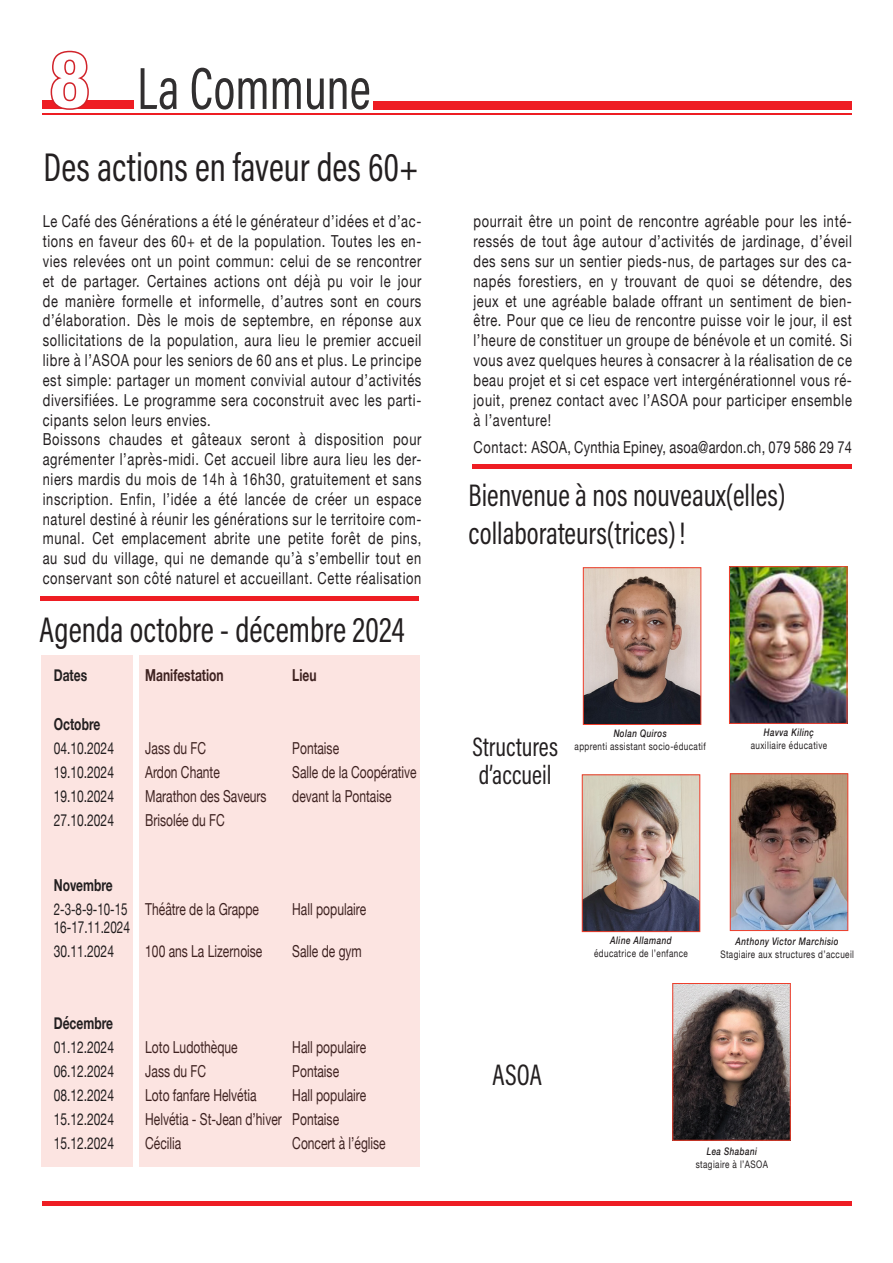
<style>
.page{position:relative;width:893px;height:1263px;background:#fff}
.page>*{position:absolute;margin:0;border:0;box-sizing:border-box;transform-origin:0 0}
.t1{font:60px "Acumin Variable Concept";color:#312f30;scale:.87 1}
.t2{font:40.5px "Acumin Variable Concept";color:#231f20;scale:.9 1}
.t3{font:36px "Acumin Variable Concept";color:#231f20;scale:.9 1}
.t4{font:31.5px/37.8px "Acumin Variable Concept";color:#231f20;scale:.9 1}
.t5{font:30px "Acumin Variable Concept";color:#231f20;scale:.9 1}
.t6{font:27px/28.5px "Acumin Variable Concept";color:#231f20;scale:.9 1}
.t7{font:16.5px/19.8px "Helvetica Neue";letter-spacing:.05em;color:#231f20;scale:.78 1}
.t8{font:16.5px "Helvetica Neue";color:#231f20;scale:.73 1}
.t9{font:16.5px "Helvetica Neue";letter-spacing:.05em;color:#231f20;scale:.73 1}
.t10{font:16.5px "Helvetica Neue";letter-spacing:.02em;color:#231f20;scale:.78 1}
.t11{font:700 16.5px "Helvetica Neue";color:#231f20;scale:.73 1}
.t12{font:16.5px "Helvetica Neue";color:#231f20;scale:.7 1}
.t13{font:16.5px/24px "Helvetica Neue";color:#231f20;scale:.71 1}
.t14{font:10.35px "Helvetica Neue";letter-spacing:.05em;color:#231f20;scale:.78 1}
.t15{font:italic 500 10.35px "Helvetica Neue";letter-spacing:.05em;color:#231f20;scale:.78 1}
.s1{font-family:"Helvetica Neue";font-weight:700;font-stretch:condensed;font-size:78px;color:#d1232a}
</style>
<div class="page">
<div style="left:41px;top:655px;width:91px;height:511px;background:#fce4e1"></div>
<div style="left:42px;top:101px;width:92px;height:8px;background:#ee1d23"></div>
<hr style="left:43px;top:1201px;width:809px;height:4px;background:#ee1d23">
<hr style="left:42px;top:114px;width:809px;height:1px;background:#ee1d23">
<div style="left:373px;top:101px;width:478px;height:8px;background:#ee1d23"></div>
<div style="left:139px;top:655px;width:281px;height:511px;background:#fce4e1"></div>
<img style="left:585px;top:569px;width:114px;height:154px">
<div style="left:583px;top:567px;width:118px;height:158px;border:1px solid #ef3e2b"></div>
<img style="left:731px;top:568px;width:114px;height:154px">
<div style="left:729px;top:566px;width:118px;height:158px;border:1px solid #ef3e2b"></div>
<img style="left:584px;top:776px;width:114px;height:154px">
<div style="left:582px;top:774px;width:118px;height:158px;border:1px solid #ef3e2b"></div>
<img style="left:732px;top:775px;width:114px;height:154px">
<div style="left:730px;top:773px;width:118px;height:158px;border:1px solid #ef3e2b"></div>
<img style="left:674px;top:985px;width:115px;height:154px">
<div style="left:672px;top:983px;width:119px;height:158px;border:1px solid #ef3e2b"></div>
<hr style="left:472px;top:465px;width:379px;height:4px;background:#ee1d23">
<div style="left:40px;top:596px;width:379px;height:5px;background:#ee1d23"></div>
<h1 class="t1" style="left:51px;top:47px;width:369px"><span class="s1">8</span> La Commune</h1>
<h2 class="t2" style="left:43px;top:139px;width:418px">Des actions en faveur des 60+</h2>
<p class="t7" style="left:43px;top:213px;width:487px">Le Café des Générations a été le générateur d’idées et d’ac&shy;tions en faveur des 60+ et de la population. Toutes les en&shy;vies relevées ont un point commun: celui de se rencontrer et de partager. Certaines actions ont déjà pu voir le jour de manière formelle et informelle, d’autres sont en cours d’élaboration. Dès le mois de septembre, en réponse aux sollicitations de la population, aura lieu le premier accueil libre à l’ASOA pour les seniors de 60 ans et plus. Le principe est simple: partager un moment convivial autour d’activités diversifiées. Le programme sera coconstruit avec les parti&shy;cipants selon leurs envies.<br>Boissons chaudes et gâteaux seront à disposition pour agrémenter l’après-midi. Cet accueil libre aura lieu les der&shy;niers mardis du mois de 14h à 16h30, gratuitement et sans inscription. Enfin, l’idée a été lancée de créer un espace naturel destiné à réunir les générations sur le territoire com&shy;munal. Cet emplacement abrite une petite forêt de pins, au sud du village, qui ne demande qu’à s’embellir tout en conservant son côté naturel et accueillant. Cette réalisation</p>
<p class="t7" style="left:473px;top:213px;width:487px;text-align:justify">pourrait être un point de rencontre agréable pour les inté&shy;ressés de tout âge autour d’activités de jardinage, d’éveil des sens sur un sentier pieds-nus, de partages sur des ca&shy;napés forestiers, en y trouvant de quoi se détendre, des jeux et une agréable balade offrant un sentiment de bien&shy;être. Pour que ce lieu de rencontre puisse voir le jour, il est l’heure de constituer un groupe de bénévole et un comité. Si vous avez quelques heures à consacrer à la réalisation de ce beau projet et si cet espace vert intergénérationnel vous ré&shy;jouit, prenez contact avec l’ASOA pour participer ensemble à l’aventure!</p>
<p class="t10" style="left:473px;top:435px;width:487px">Contact: ASOA, Cynthia Epiney, asoa@ardon.ch, 079 586 29 74</p>
<h3 class="t4" style="left:469px;top:475px;width:353px">Bienvenue à nos nouveaux(elles) collaborateurs(trices)!</h3>
<h3 class="t3" style="left:39px;top:605px;width:407px">Agenda octobre - décembre 2024</h3>
<p class="t11" style="left:54px;top:662px;width:47px">Dates</p>
<p class="t11" style="left:145px;top:662px;width:109px">Manifestation</p>
<p class="t11" style="left:292px;top:662px;width:35px">Lieu</p>
<p class="t11" style="left:54px;top:711px;width:65px">Octobre</p>
<p class="t9" style="left:54px;top:736px;width:84px">04.10.2024</p>
<p class="t9" style="left:145px;top:736px;width:85px">Jass du FC</p>
<p class="t8" style="left:292px;top:736px;width:66px">Pontaise</p>
<p class="t9" style="left:54px;top:760px;width:84px">19.10.2024</p>
<p class="t8" style="left:145px;top:760px;width:104px">Ardon Chante</p>
<p class="t8" style="left:292px;top:760px;width:172px">Salle de la Coopérative</p>
<p class="t9" style="left:54px;top:784px;width:84px">19.10.2024</p>
<p class="t8" style="left:145px;top:784px;width:168px">Marathon des Saveurs</p>
<p class="t8" style="left:292px;top:784px;width:137px">devant la Pontaise</p>
<p class="t9" style="left:54px;top:808px;width:84px">27.10.2024</p>
<p class="t8" style="left:145px;top:808px;width:111px">Brisolée du FC</p>
<p class="t11" style="left:54px;top:872px;width:82px">Novembre</p>
<p class="t12" style="left:54px;top:897px;width:295px">2-3-8-9-10-15 Théâtre de la Grappe</p>
<p class="t8" style="left:292px;top:897px;width:103px">Hall populaire</p>
<p class="t13" style="left:54px;top:916px;width:109px">16-17.11.2024<br>30.11.2024</p>
<p class="t8" style="left:145px;top:939px;width:162px">100 ans La Lizernoise</p>
<p class="t8" style="left:292px;top:939px;width:97px">Salle de gym</p>
<p class="t11" style="left:54px;top:1010px;width:83px">Décembre</p>
<p class="t9" style="left:54px;top:1035px;width:84px">01.12.2024</p>
<p class="t8" style="left:145px;top:1035px;width:128px">Loto Ludothèque</p>
<p class="t8" style="left:292px;top:1035px;width:103px">Hall populaire</p>
<p class="t9" style="left:54px;top:1059px;width:84px">06.12.2024</p>
<p class="t9" style="left:145px;top:1059px;width:85px">Jass du FC</p>
<p class="t8" style="left:292px;top:1059px;width:66px">Pontaise</p>
<p class="t9" style="left:54px;top:1083px;width:84px">08.12.2024</p>
<p class="t8" style="left:145px;top:1083px;width:154px">Loto fanfare Helvétia</p>
<p class="t8" style="left:292px;top:1083px;width:103px">Hall populaire</p>
<p class="t9" style="left:54px;top:1107px;width:84px">15.12.2024</p>
<p class="t8" style="left:145px;top:1107px;width:267px">Helvétia - St-Jean d’hiver Pontaise</p>
<p class="t9" style="left:54px;top:1131px;width:84px">15.12.2024</p>
<p class="t8" style="left:145px;top:1131px;width:51px">Cécilia</p>
<p class="t8" style="left:292px;top:1131px;width:130px">Concert à l’église</p>
<h3 class="t6" style="left:472px;top:731px;width:97px">Structures d’accueil</h3>
<p class="t15" style="left:614px;top:725px;width:70px">Nolan Quiros</p>
<p class="t14" style="left:575px;top:738px;width:170px">apprenti assistant socio-éducatif</p>
<p class="t15" style="left:764px;top:724px;width:66px">Havva Kilinç</p>
<p class="t14" style="left:751px;top:737px;width:100px">auxiliaire éducative</p>
<h3 class="t5" style="left:492px;top:1054px;width:56px">ASOA</h3>
<p class="t15" style="left:610px;top:932px;width:80px">Aline Allamand</p>
<p class="t14" style="left:594px;top:946px;width:122px">éducatrice de l’enfance</p>
<p class="t15" style="left:736px;top:933px;width:134px">Anthony Victor Marchisio</p>
<p class="t14" style="left:720px;top:947px;width:173px">Stagiaire aux structures d’accueil</p>
<p class="t15" style="left:707px;top:1142px;width:66px">Lea Shabani</p>
<p class="t14" style="left:696px;top:1156px;width:94px">stagiaire à l’ASOA</p>
</div>
